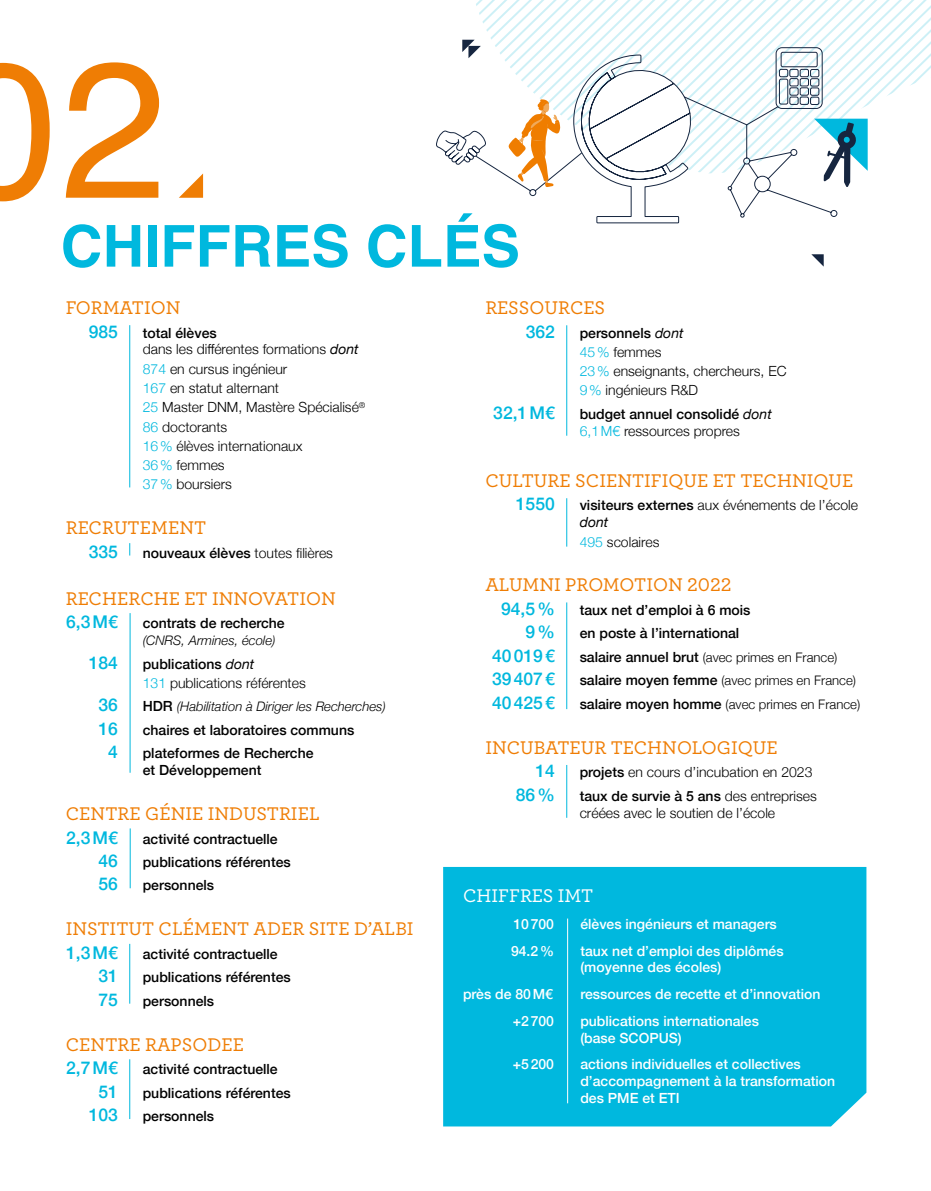
<style>
.page{position:relative;width:931px;height:1191px;background:#fff}
.page>*{position:absolute;margin:0;border:0;box-sizing:border-box;transform-origin:0 0}
.t1{font:192.67px "Helvetica";color:#ef7d04}
.t2{font:700 57.75px "Helvetica";color:#00b8de}
.t3{font:500 19.25px "Archer";color:#ef7d04}
.t4{font:500 19.25px "Archer";color:#fff}
.t5{font:500 17.5px "Helvetica Neue";color:#00b8de}
.t6{font:300 14px/19.2px "Helvetica Neue";color:#000}
.t7{font:500 14px/16.8px "Helvetica Neue";color:#000}
.t8{font:500 14px/16.8px "Helvetica Neue";color:#fff}
.t9{font:300 13.12px "Helvetica Neue";color:#000}
.t10{font:italic 300 13.12px "Helvetica Neue";color:#000}
.s1{font-weight:500}
.s2{font-weight:400;font-style:italic}
.s3{color:#00b8de}
.s4{font-weight:300}
.s5{font-weight:500;font-style:normal;font-size:14px}
.s6{font-weight:300;color:#00b8de}
.s7{font-weight:500;font-size:14px}
</style>
<div class="page">
<svg style="left:464px;top:0;width:466px;height:171px"></svg>
<svg style="left:179px;top:173px;width:24px;height:25px"></svg>
<hr style="left:129px;top:325px;width:1px;height:162px;background:#00b8de">
<svg style="left:129px;top:543px;width:1px;height:12px"></svg>
<hr style="left:130px;top:613px;width:1px;height:159px;background:#00b8de">
<hr style="left:130px;top:828px;width:1px;height:60px;background:#00b8de">
<hr style="left:129px;top:944px;width:1px;height:59px;background:#00b8de">
<hr style="left:129px;top:1059px;width:1px;height:60px;background:#00b8de">
<hr style="left:566px;top:325px;width:1px;height:111px;background:#00b8de">
<hr style="left:566px;top:498px;width:1px;height:48px;background:#00b8de">
<hr style="left:566px;top:602px;width:1px;height:107px;background:#00b8de">
<hr style="left:566px;top:765px;width:1px;height:52px;background:#00b8de">
<svg style="left:692px;top:47px;width:145px;height:171px"></svg>
<div style="left:780px;top:52px;width:37px;height:15px;border:1px solid #162640;border-radius:2px"></div>
<svg style="left:436px;top:40px;width:256px;height:184px"></svg>
<svg style="left:745px;top:68px;width:122px;height:119px"></svg>
<svg style="left:811px;top:254px;width:12px;height:12px"></svg>
<div style="left:443px;top:867px;width:423px;height:259px;background:#00b8de"></div>
<hr style="left:567px;top:918px;width:1px;height:185px;background:#fff">
<h1 class="t1" style="left:-49px;top:-19px;width:218px">02</h1>
<h2 class="t2" style="left:61px;top:211px;width:460px">CHIFFRES CLÉS</h2>
<h3 class="t3" style="left:66px;top:294px;width:116px">FORMATION</h3>
<p class="t5" style="left:89px;top:317px;width:31px">985</p>
<p class="t6" style="left:143px;top:323px;width:217px;line-height:16.8px"><span class="s1">total élèves<br></span>dans les différentes formations <span class="s2">dont</span></p>
<p class="t6" style="left:143px;top:358px;width:224px"><span class="s3">874</span> en cursus ingénieur<br><span class="s3">167</span> en statut alternant<br><span class="s3">25</span> Master DNM, Mastère Spécialisé<sup>®<br></sup><span class="s3">86</span> doctorants<br><span class="s3">16%</span> élèves internationaux<br><span class="s3">36%</span> femmes<br><span class="s3">37%</span> boursiers</p>
<h3 class="t3" style="left:66px;top:514px;width:142px">RECRUTEMENT</h3>
<p class="t5" style="left:89px;top:537px;width:31px">335</p>
<p class="t7" style="left:143px;top:543px;width:192px">nouveaux élèves <span class="s4">toutes filières</span></p>
<h3 class="t3" style="left:66px;top:584px;width:271px">RECHERCHE ET INNOVATION</h3>
<p class="t5" style="left:66px;top:608px;width:53px">6,3M€</p>
<p class="t7" style="left:143px;top:614px;width:143px">contrats de recherche</p>
<p class="t10" style="left:143px;top:630px;width:134px">(CNRS, Armines, école)</p>
<p class="t5" style="left:89px;top:648px;width:31px">184</p>
<p class="t6" style="left:143px;top:653px;width:164px"><span class="s1">publications</span> <span class="s2">dont<br></span><span class="s3">131</span> publications référentes</p>
<p class="t5" style="left:98px;top:691px;width:21px">36</p>
<p class="t10" style="left:143px;top:696px;width:245px"><span class="s5">HDR</span> (Habilitation à Diriger les Recherches)</p>
<p class="t5" style="left:98px;top:714px;width:21px">16</p>
<p class="t7" style="left:143px;top:720px;width:213px">chaires et laboratoires communs</p>
<p class="t5" style="left:108px;top:738px;width:11px">4</p>
<p class="t7" style="left:143px;top:744px;width:172px">plateformes de Recherche et Développement</p>
<h3 class="t3" style="left:66px;top:799px;width:255px">CENTRE GÉNIE INDUSTRIEL</h3>
<p class="t5" style="left:66px;top:823px;width:53px">2,3M€</p>
<p class="t7" style="left:143px;top:829px;width:136px">activité contractuelle</p>
<p class="t5" style="left:98px;top:846px;width:21px">46</p>
<p class="t7" style="left:143px;top:852px;width:149px">publications référentes</p>
<p class="t5" style="left:98px;top:870px;width:21px">56</p>
<p class="t7" style="left:143px;top:876px;width:73px">personnels</p>
<h3 class="t3" style="left:66px;top:915px;width:349px">INSTITUT CLÉMENT ADER SITE D’ALBI</h3>
<p class="t5" style="left:66px;top:938px;width:53px">1,3M€</p>
<p class="t7" style="left:143px;top:944px;width:136px">activité contractuelle</p>
<p class="t5" style="left:98px;top:962px;width:21px">31</p>
<p class="t7" style="left:143px;top:967px;width:149px">publications référentes</p>
<p class="t5" style="left:98px;top:985px;width:21px">75</p>
<p class="t7" style="left:143px;top:991px;width:73px">personnels</p>
<h3 class="t3" style="left:66px;top:1030px;width:180px">CENTRE RAPSODEE</h3>
<p class="t5" style="left:66px;top:1054px;width:53px">2,7M€</p>
<p class="t7" style="left:143px;top:1059px;width:136px">activité contractuelle</p>
<p class="t5" style="left:98px;top:1077px;width:21px">51</p>
<p class="t7" style="left:143px;top:1083px;width:149px">publications référentes</p>
<p class="t5" style="left:89px;top:1100px;width:31px">103</p>
<p class="t7" style="left:143px;top:1106px;width:73px">personnels</p>
<h3 class="t3" style="left:485px;top:294px;width:121px">RESSOURCES</h3>
<p class="t5" style="left:525px;top:317px;width:31px">362</p>
<p class="t6" style="left:579px;top:322px;width:208px"><span class="s1">personnels</span> <span class="s2">dont<br></span><span class="s3">45%</span> femmes<br><span class="s3">23%</span> enseignants, chercheurs, EC<br><span class="s3">9%</span> ingénieurs R&amp;D</p>
<p class="t5" style="left:493px;top:399px;width:63px">32,1M€</p>
<p class="t7" style="left:579px;top:404px;width:193px">budget annuel consolidé <span class="s2">dont<br></span><span class="s6">6,1M€</span> <span class="s4">ressources propres</span></p>
<h3 class="t3" style="left:485px;top:467px;width:369px">CULTURE SCIENTIFIQUE ET TECHNIQUE</h3>
<p class="t5" style="left:515px;top:490px;width:40px">1550</p>
<p class="t6" style="left:579px;top:496px;width:280px;line-height:16.8px"><span class="s1">visiteurs externes</span> aux événements de l’école <span class="s2">dont</span></p>
<p class="t6" style="left:579px;top:531px;width:81px"><span class="s3">495</span> scolaires</p>
<h3 class="t3" style="left:485px;top:571px;width:247px">ALUMNI PROMOTION 2022</h3>
<p class="t5" style="left:501px;top:594px;width:55px">94,5%</p>
<p class="t7" style="left:579px;top:600px;width:172px">taux net d’emploi à 6 mois</p>
<p class="t5" style="left:525px;top:618px;width:31px">9%</p>
<p class="t7" style="left:579px;top:624px;width:161px">en poste à l’international</p>
<p class="t5" style="left:492px;top:641px;width:64px">40019€</p>
<p class="t9" style="left:579px;top:646px;width:259px"><span class="s7">salaire annuel brut</span> (avec primes en France)</p>
<p class="t5" style="left:492px;top:665px;width:64px">39407€</p>
<p class="t9" style="left:579px;top:670px;width:278px"><span class="s7">salaire moyen femme</span> (avec primes en France)</p>
<p class="t5" style="left:492px;top:688px;width:64px">40425€</p>
<p class="t9" style="left:579px;top:693px;width:282px"><span class="s7">salaire moyen homme</span> (avec primes en France)</p>
<h3 class="t3" style="left:485px;top:733px;width:294px">INCUBATEUR TECHNOLOGIQUE</h3>
<p class="t5" style="left:535px;top:757px;width:21px">14</p>
<p class="t6" style="left:579px;top:761px;width:234px"><span class="s1">projets</span> en cours d’incubation en 2023</p>
<p class="t5" style="left:515px;top:780px;width:41px">86%</p>
<p class="t6" style="left:579px;top:786px;width:239px;line-height:16.8px"><span class="s1">taux de survie à 5 ans</span> des entreprises créées avec le soutien de l’école</p>
<h3 class="t4" style="left:463px;top:882px;width:132px">CHIFFRES IMT</h3>
<p class="t8" style="left:513px;top:914px;width:42px">10700</p>
<p class="t8" style="left:580px;top:914px;width:198px">élèves ingénieurs et managers</p>
<p class="t8" style="left:511px;top:941px;width:44px">94.2%</p>
<p class="t8" style="left:580px;top:941px;width:205px">taux net d’emploi des diplômés (moyenne des écoles)</p>
<p class="t8" style="left:463px;top:984px;width:91px">près de 80M€</p>
<p class="t8" style="left:580px;top:984px;width:241px">ressources de recette et d’innovation</p>
<p class="t8" style="left:512px;top:1011px;width:43px">+2700</p>
<p class="t8" style="left:580px;top:1011px;width:180px">publications internationales (base SCOPUS)</p>
<p class="t8" style="left:512px;top:1055px;width:43px">+5200</p>
<p class="t8" style="left:580px;top:1055px;width:256px">actions individuelles et collectives d’accompagnement à la transformation des PME et ETI</p>
</div>
